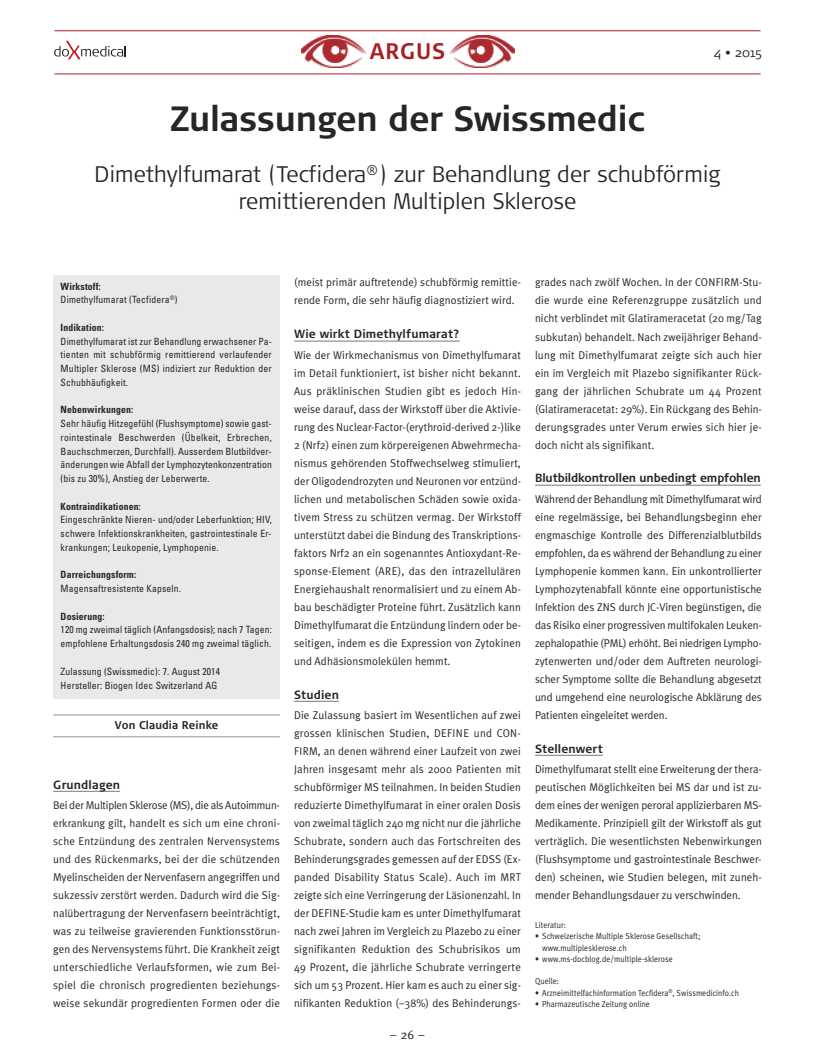
<style>
.page{position:relative;width:815px;height:1053px;background:#fff}
.page>*{position:absolute;margin:0;border:0;box-sizing:border-box;transform-origin:0 0}
.t1{font:700 35px "Signa Normal";letter-spacing:-.005em;color:#272627;scale:.95 1}
.t2{font:300 22.5px/27px "Signa Normal";letter-spacing:.01em;color:#272627;text-align:center;scale:.95 1}
.t3{font:700 22.5px "Signa Normal";letter-spacing:.05em;color:#a91f26;scale:.93 1}
.t4{font:300 12.5px "Signa Normal";color:#272627}
.t5{font:12.5px "Meta";color:#272627}
.t6{font:700 11.88px "Signa Normal";letter-spacing:.005em;color:#272627;scale:.95 1}
.t7{font:11.25px/18px "Meta Plus Normal";letter-spacing:.01em;color:#272627;text-align:justify}
.t8{font:700 11.25px "Signa Normal";letter-spacing:.015em;color:#272627;scale:.93 1}
.t9{font:condensed 10px/13.8px "Univers";letter-spacing:.015em;color:#272627}
.t10{font:700 condensed 10px "Univers";letter-spacing:.015em;color:#272627}
.t11{font:8.75px/11.2px "Meta Plus Normal";letter-spacing:.01em;color:#272627;scale:.9 1}
.s1{font-weight:700}
</style>
<div class="page">
<hr style="left:54px;top:30px;width:707px;height:1px;background:#a91f26">
<hr style="left:54px;top:74px;width:707px;height:1px;background:#a91f26">
<svg style="left:54px;top:41px;width:72px;height:18px"></svg>
<img style="left:450px;top:35px;width:64px;height:32px">
<img style="left:301px;top:35px;width:64px;height:32px">
<hr style="left:53px;top:790px;width:67px;height:2px;background:#939393">
<hr style="left:294px;top:340px;width:166px;height:2px;background:#939393">
<hr style="left:294px;top:700px;width:45px;height:2px;background:#939393">
<hr style="left:535px;top:484px;width:226px;height:2px;background:#939393">
<hr style="left:535px;top:754px;width:68px;height:2px;background:#939393">
<hr style="left:53px;top:714px;width:227px;height:1px;background:#939393">
<hr style="left:53px;top:736px;width:227px;height:1px;background:#939393">
<div style="left:53px;top:275px;width:226px;height:423px;background:#e9e9e9"></div>
<h2 class="t3" style="left:370px;top:44px;width:83px">ARGUS</h2>
<p class="t4" style="left:714px;top:48px;width:50px">4 • 2015</p>
<h1 class="t1" style="left:170px;top:107px;width:501px">Zulassungen der Swissmedic</h1>
<h2 class="t2" style="left:95px;top:163px;width:660px">Dimethylfumarat (Tecfidera<sup>®</sup>) zur Behandlung der schubförmig remittierenden Multiplen Sklerose</h2>
<p class="t9" style="left:61px;top:280px;width:118px"><span class="s1">Wirkstoff:<br></span>Dimethylfumarat (Tecfidera<sup>®</sup>)</p>
<p class="t10" style="left:61px;top:323px;width:45px">Indikation:</p>
<p class="t9" style="left:61px;top:335px;width:213px;text-align:justify">Dimethylfumarat ist zur Behandlung erwachsener Pa&shy;tienten mit schubförmig remittierend verlaufender Multipler Sklerose (MS) indiziert zur Reduktion der Schubhäufigkeit.</p>
<p class="t10" style="left:61px;top:406px;width:74px">Nebenwirkungen:</p>
<p class="t9" style="left:61px;top:417px;width:213px;text-align:justify">Sehr häufig Hitzegefühl (Flushsymptome) sowie gast&shy;rointestinale Beschwerden (Übelkeit, Erbrechen, Bauchschmerzen, Durchfall). Ausserdem Blutbildver&shy;änderungen wie Abfall der Lymphozytenkonzentration (bis zu 30%), Anstieg der Leberwerte.</p>
<p class="t10" style="left:61px;top:502px;width:82px">Kontraindikationen:</p>
<p class="t9" style="left:61px;top:513px;width:213px;text-align:justify">Eingeschränkte Nieren- und/oder Leberfunktion; HIV, schwere Infektionskrankheiten, gastrointestinale Er&shy;krankungen; Leukopenie, Lymphopenie.</p>
<p class="t10" style="left:61px;top:571px;width:77px">Darreichungsform:</p>
<p class="t9" style="left:61px;top:582px;width:122px">Magensaftresistente Kapseln.</p>
<p class="t10" style="left:61px;top:612px;width:45px">Dosierung:</p>
<p class="t9" style="left:61px;top:623px;width:213px">120 mg zweimal täglich (Anfangsdosis); nach 7 Tagen: empfohlene Erhaltungsdosis 240 mg zweimal täglich.</p>
<p class="t9" style="left:61px;top:665px;width:161px">Zulassung (Swissmedic): 7. August 2014<br>Hersteller: Biogen Idec Switzerland AG</p>
<p class="t8" style="left:115px;top:721px;width:113px">Von Claudia Reinke</p>
<p class="t6" style="left:53px;top:780px;width:72px">Grundlagen</p>
<p class="t7" style="left:53px;top:795px;width:228px">Bei der Multiplen Sklerose (MS), die als Autoimmun&shy;erkrankung gilt, handelt es sich um eine chroni&shy;sche Entzündung des zentralen Nervensystems und des Rückenmarks, bei der die schützenden Myelinscheiden der Nervenfasern angegriffen und sukzessiv zerstört werden. Dadurch wird die Sig&shy;nalübertragung der Nervenfasern beeinträchtigt, was zu teilweise gravierenden Funktionsstörun&shy;gen des Nervensystems führt. Die Krankheit zeigt unterschiedliche Verlaufsformen, wie zum Bei&shy;spiel die chronisch progredienten beziehungs&shy;weise sekundär progredienten Formen oder die</p>
<p class="t7" style="left:294px;top:273px;width:228px">(meist primär auftretende) schubförmig remittie&shy;rende Form, die sehr häufig diagnostiziert wird.</p>
<p class="t6" style="left:294px;top:330px;width:176px">Wie wirkt Dimethylfumarat?</p>
<p class="t7" style="left:294px;top:345px;width:228px">Wie der Wirkmechanismus von Dimethylfumarat im Detail funktioniert, ist bisher nicht bekannt.<br>Aus präklinischen Studien gibt es jedoch Hin&shy;weise darauf, dass der Wirkstoff über die Aktivie&shy;rung des Nuclear-Factor-(erythroid-derived 2-)like 2 (Nrf2) einen zum körpereigenen Abwehrmecha&shy;nismus gehörenden Stoffwechselweg stimuliert, der Oligodendrozyten und Neuronen vor entzünd&shy;lichen und metabolischen Schäden sowie oxida&shy;tivem Stress zu schützen vermag. Der Wirkstoff unterstützt dabei die Bindung des Transkriptions&shy;faktors Nrf2 an ein sogenanntes Antioxydant-Re&shy;sponse-Element (ARE), das den intrazellulären Energiehaushalt renormalisiert und zu einem Ab&shy;bau beschädigter Proteine führt. Zusätzlich kann Dimethylfumarat die Entzündung lindern oder be&shy;seitigen, indem es die Expression von Zytokinen und Adhäsionsmolekülen hemmt.</p>
<p class="t6" style="left:294px;top:690px;width:49px">Studien</p>
<p class="t7" style="left:294px;top:705px;width:228px">Die Zulassung basiert im Wesentlichen auf zwei grossen klinischen Studien, DEFINE und CON-FIRM, an denen während einer Laufzeit von zwei Jahren insgesamt mehr als 2000 Patienten mit schubförmiger MS teilnahmen. In beiden Studien reduzierte Dimethylfumarat in einer oralen Dosis von zweimal täglich 240 mg nicht nur die jährliche Schubrate, sondern auch das Fortschreiten des Behinderungsgrades gemessen auf der EDSS (Ex&shy;panded Disability Status Scale). Auch im MRT zeigte sich eine Verringerung der Läsionenzahl. In der DEFINE-Studie kam es unter Dimethylfumarat nach zwei Jahren im Vergleich zu Plazebo zu einer signifikanten Reduktion des Schubrisikos um 49 Prozent, die jährliche Schubrate verringerte sich um 53 Prozent. Hier kam es auch zu einer sig&shy;nifikanten Reduktion (–38%) des Behinderungs-</p>
<p class="t5" style="left:391px;top:1027px;width:35px">–26–</p>
<p class="t7" style="left:535px;top:273px;width:228px">grades nach zwölf Wochen. In der CONFIRM-Stu&shy;die wurde eine Referenzgruppe zusätzlich und nicht verblindet mit Glatirameracetat (20 mg/Tag subkutan) behandelt. Nach zweijähriger Behand&shy;lung mit Dimethylfumarat zeigte sich auch hier ein im Vergleich mit Plazebo signifikanter Rück&shy;gang der jährlichen Schubrate um 44 Prozent (Glatirameracetat: 29%). Ein Rückgang des Behin&shy;derungsgrades unter Verum erwies sich hier je&shy;doch nicht als signifikant.</p>
<p class="t6" style="left:535px;top:474px;width:239px">Blutbildkontrollen unbedingt empfohlen</p>
<p class="t7" style="left:535px;top:489px;width:228px">Während der Behandlung mit Dimethylfumarat wird eine regelmässige, bei Behandlungsbeginn eher engmaschige Kontrolle des Differenzialblutbilds empfohlen, da es während der Behandlung zu einer Lymphopenie kommen kann. Ein unkontrollierter Lymphozytenabfall könnte eine opportunistische Infektion des ZNS durch JC-Viren begünstigen, die das Risiko einer progressiven multifokalen Leuken&shy;zephalopathie (PML) erhöht. Bei niedrigen Lympho&shy;zytenwerten und/oder dem Auftreten neurologi&shy;scher Symptome sollte die Behandlung abgesetzt und umgehend eine neurologische Abklärung des Patienten eingeleitet werden.</p>
<p class="t6" style="left:535px;top:744px;width:73px">Stellenwert</p>
<p class="t7" style="left:535px;top:759px;width:228px">Dimethylfumarat stellt eine Erweiterung der thera&shy;peutischen Möglichkeiten bei MS dar und ist zu&shy;dem eines der wenigen peroral applizierbaren MS-Medikamente. Prinzipiell gilt der Wirkstoff als gut verträglich. Die wesentlichsten Nebenwirkungen (Flushsymptome und gastrointestinale Beschwer&shy;den) scheinen, wie Studien belegen, mit zuneh&shy;mender Behandlungsdauer zu verschwinden.</p>
<p class="t11" style="left:535px;top:919px;width:36px">Literatur:</p>
<p class="t11" style="left:542px;top:930px;width:177px;text-indent:-7px">• Schweizerische Multiple Sklerose Gesellschaft; www.multiplesklerose.ch</p>
<p class="t11" style="left:535px;top:953px;width:154px">• www.ms-docblog.de/multiple-sklerose</p>
<p class="t11" style="left:535px;top:975px;width:28px">Quelle:</p>
<p class="t11" style="left:535px;top:986px;width:228px">• Arzneimittelfachinformation Tecfidera<sup>®</sup>, Swissmedicinfo.ch</p>
<p class="t11" style="left:535px;top:998px;width:129px">• Pharmazeutische Zeitung online</p>
</div>
